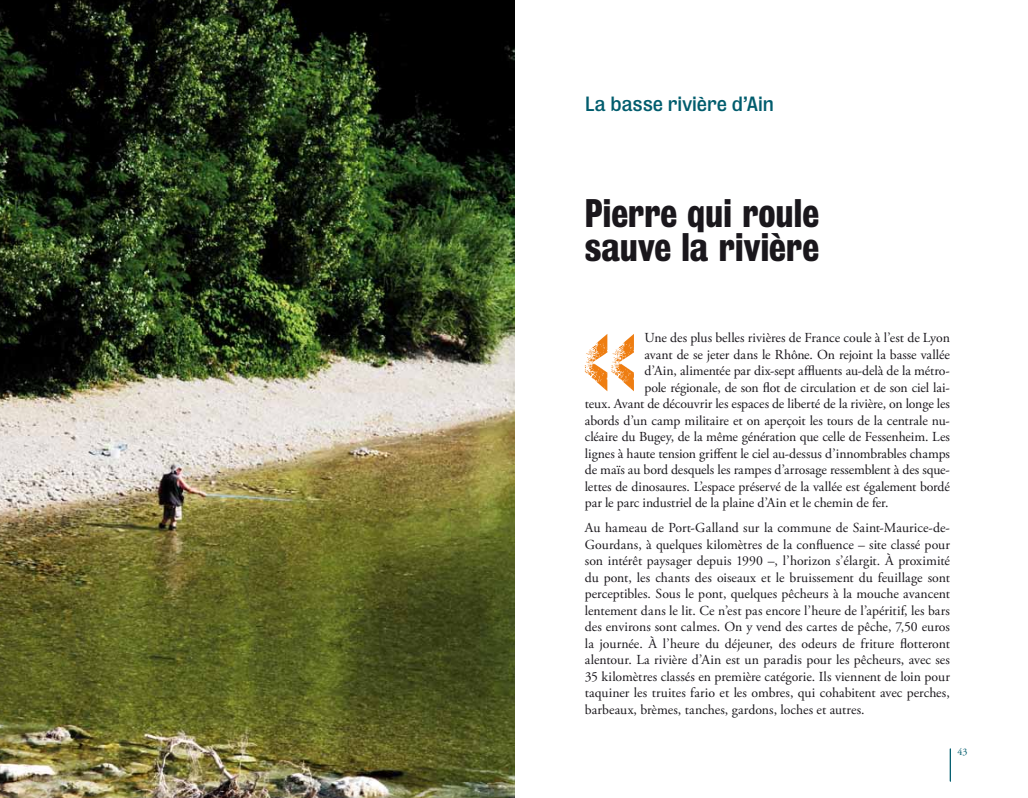
<style>
.page{position:relative;width:1028px;height:798px;background:#fff}
.page>*{position:absolute;margin:0;border:0;box-sizing:border-box;transform-origin:0 0}
.t1{font:36.25px/34.1px "Bureau Grot Three Seven";letter-spacing:-.005em;color:#1a171c}
.t2{font:18.75px "Bureau Grot Five Three";letter-spacing:.005em;color:#005c6d}
.t3{font:13.75px/16.5px "Adobe Garamond Pro";letter-spacing:-.005em;color:#1a171c;text-align:justify}
.t4{font:10px "Adobe Garamond Pro";color:#005c6d}
</style>
<div class="page">
<img style="left:0;top:1px;width:514px;height:796px">
<hr style="left:950px;top:748px;width:1px;height:32px;background:#005c6d">
<svg style="left:585px;top:334px;width:49px;height:57px"></svg>
<h2 class="t2" style="left:585px;top:93px;width:191px">La basse rivière d’Ain</h2>
<h1 class="t1" style="left:585px;top:196px;width:236px">Pierre qui roule sauve la rivière</h1>
<p class="t3" style="left:644px;top:330px;width:307px">Une des plus belles rivières de France coule à l’est de Lyon</p>
<p class="t3" style="left:644px;top:346px;width:307px">avant de se jeter dans le Rhône. On rejoint la basse vallée</p>
<p class="t3" style="left:644px;top:363px;width:307px">d’Ain, alimentée par dix-sept affluents au-delà de la métro-</p>
<p class="t3" style="left:644px;top:379px;width:307px">pole régionale, de son flot de circulation et de son ciel lai-</p>
<p class="t3" style="left:585px;top:396px;width:366px">teux. Avant de découvrir les espaces de liberté de la rivière, on longe les</p>
<p class="t3" style="left:585px;top:412px;width:366px">abords d’un camp militaire et on aperçoit les tours de la centrale nu-</p>
<p class="t3" style="left:585px;top:429px;width:366px">cléaire du Bugey, de la même génération que celle de Fessenheim. Les</p>
<p class="t3" style="left:585px;top:445px;width:366px">lignes à haute tension griffent le ciel au-dessus d’innombrables champs</p>
<p class="t3" style="left:585px;top:462px;width:366px">de maïs au bord desquels les rampes d’arrosage ressemblent à des sque-</p>
<p class="t3" style="left:585px;top:478px;width:366px">lettes de dinosaures. L’espace préservé de la vallée est également bordé</p>
<p class="t3" style="left:585px;top:495px;width:305px">par le parc industriel de la plaine d’Ain et le chemin de fer.</p>
<p class="t3" style="left:585px;top:520px;width:366px">Au hameau de Port-Galland sur la commune de Saint-Maurice-de-Gourdans, à quelques kilomètres de la confluence – site classé pour son intérêt paysager depuis 1990 –, l’horizon s’élargit. À proximité du pont, les chants des oiseaux et le bruissement du feuillage sont perceptibles. Sous le pont, quelques pêcheurs à la mouche avancent lentement dans le lit. Ce n’est pas encore l’heure de l’apéritif, les bars des environs sont calmes. On y vend des cartes de pêche, 7,50 euros la journée. À l’heure du déjeuner, des odeurs de friture flotteront alentour. La rivière d’Ain est un paradis pour les pêcheurs, avec ses 35 kilomètres classés en première catégorie. Ils viennent de loin pour taquiner les truites fario et les ombres, qui cohabitent avec perches, barbeaux, brèmes, tanches, gardons, loches et autres.</p>
<p class="t4" style="left:957px;top:745px;width:11px">43</p>
</div>
